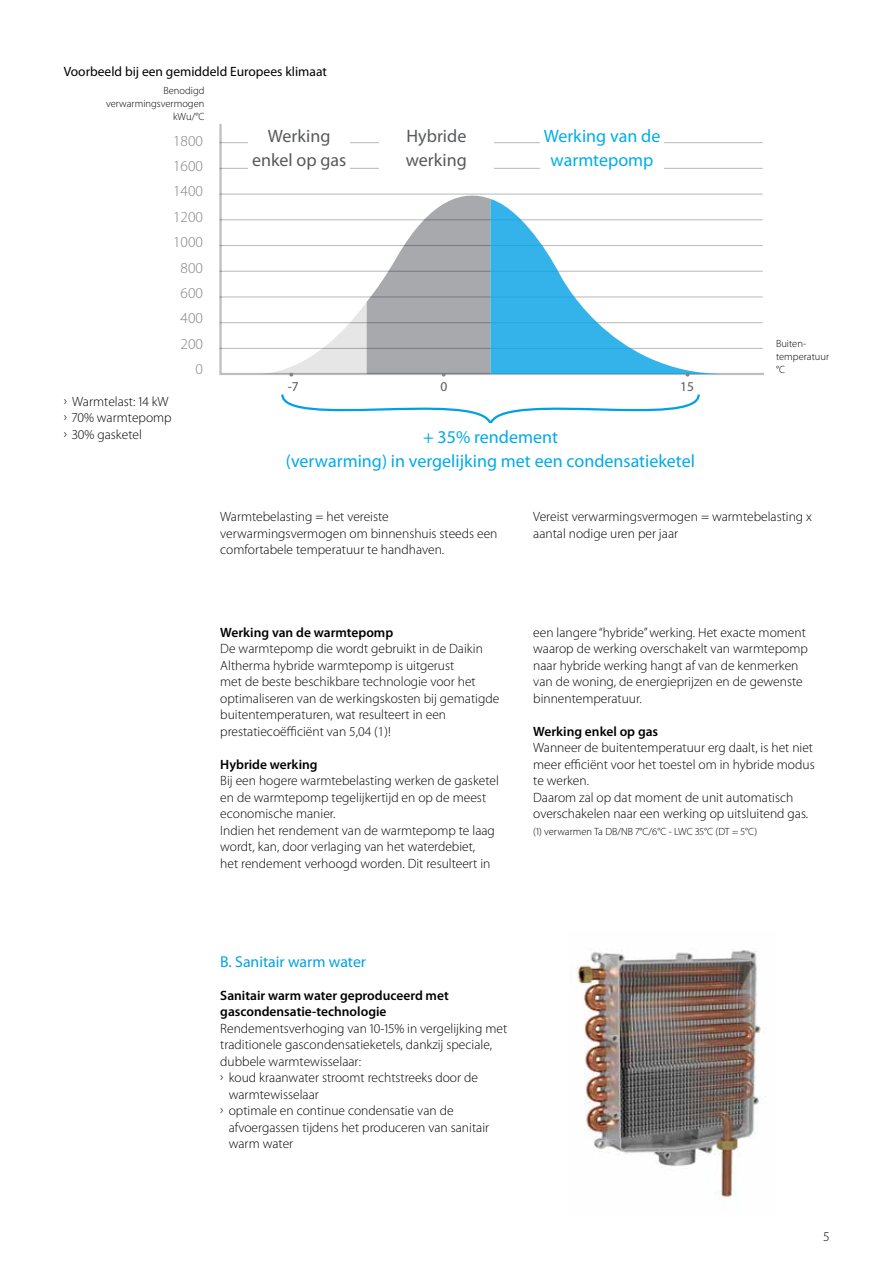
<style>
.page{position:relative;width:893px;height:1263px;background:#fff}
.page>*{position:absolute;margin:0;border:0;box-sizing:border-box;transform-origin:0 0}
.t1{font:18px/24px "Myriad Pro";color:#00aae9;text-align:center}
.t2{font:18px/24px "Myriad Pro";color:#58595b}
.t3{font:18px/24px "Myriad Pro";color:#00ade8;text-align:center}
.t4{font:15.75px "Myriad Pro";color:#00a1e4}
.t5{font:300 15.3px/25.3px "Myriad Pro";color:#808285;text-align:right}
.t6{font:300 13.5px/16.5px "Myriad Pro";color:#000}
.t7{font:600 13.5px/16.5px "Myriad Pro";color:#000}
.t8{font:13.5px "Myriad Pro";color:#000}
.t9{font:13.5px "Myriad Pro";color:#58595b}
.t10{font:300 10.5px/12.6px "Myriad Pro";color:#000;text-align:right}
</style>
<div class="page">
<svg style="left:219px;top:124px;width:545px;height:251px"></svg>
<div style="left:249px;top:129px;width:101px;height:54px;background:#fff"></div>
<div style="left:540px;top:129px;width:124px;height:54px;background:#fff"></div>
<svg style="left:281px;top:394px;width:419px;height:30px"></svg>
<svg style="left:259px;top:189px;width:466px;height:188px"></svg>
<img style="left:575px;top:950px;width:191px;height:247px">
<p class="t8" style="left:64px;top:63px;width:265px">Voorbeeld bij een gemiddeld Europees klimaat</p>
<p class="t10" style="left:106px;top:85px;width:100px">Benodigd verwarmingsvermogen kWu/°C</p>
<p class="t5" style="left:173px;top:128px;width:31px">1800<br>1600<br>1400<br>1200<br>1000<br>800<br>600<br>400<br>200<br>0</p>
<p class="t6" style="left:64px;top:393px;width:109px">ū Warmtelast: 14 kW ū 70% warmtepomp ū 30% gasketel</p>
<h1 class="t2" style="left:252px;top:124px;width:96px;text-align:center">Werking enkel op gas</h1>
<h1 class="t3" style="left:544px;top:124px;width:118px">Werking van de warmtepomp</h1>
<h1 class="t2" style="left:406px;top:124px;width:63px">Hybride werking</h1>
<p class="t9" style="left:288px;top:378px;width:13px">-7</p>
<p class="t9" style="left:440px;top:378px;width:8px">0</p>
<p class="t9" style="left:680px;top:378px;width:15px">15</p>
<h1 class="t1" style="left:286px;top:424px;width:411px">+ 35% rendement<br>(verwarming) in vergelijking met een condensatieketel</h1>
<p class="t10" style="left:776px;top:337px;width:55px;text-align:left">Buiten&shy;temperatuur °C</p>
<p class="t6" style="left:220px;top:508px;width:279px">Warmtebelasting = het vereiste verwarmingsvermogen om binnenshuis steeds een comfortabele temperatuur te handhaven.</p>
<p class="t6" style="left:533px;top:508px;width:280px">Vereist verwarmingsvermogen = warmtebelasting x aantal nodige uren per jaar</p>
<p class="t7" style="left:220px;top:623px;width:175px">Werking van de warmtepomp</p>
<p class="t6" style="left:220px;top:640px;width:280px">De warmtepomp die wordt gebruikt in de Daikin Altherma hybride warmtepomp is uitgerust<br>met de beste beschikbare technologie voor het optimaliseren van de werkingskosten bij gematigde buitentemperaturen, wat resulteert in een prestatiecoëfficiënt van 5,04 (1)!</p>
<p class="t7" style="left:220px;top:755px;width:99px">Hybride werking</p>
<p class="t6" style="left:220px;top:772px;width:280px">Bij een hogere warmtebelasting werken de gasketel en de warmtepomp tegelijkertijd en op de meest economische manier.<br>Indien het rendement van de warmtepomp te laag wordt, kan, door verlaging van het waterdebiet,<br>het rendement verhoogd worden. Dit resulteert in</p>
<p class="t6" style="left:533px;top:624px;width:276px">een langere “hybride” werking. Het exacte moment waarop de werking overschakelt van warmtepomp naar hybride werking hangt af van de kenmerken van de woning, de energieprijzen en de gewenste binnentemperatuur.</p>
<p class="t7" style="left:533px;top:722px;width:126px">Werking enkel op gas</p>
<p class="t6" style="left:533px;top:739px;width:283px">Wanneer de buitentemperatuur erg daalt, is het niet meer efficiënt voor het toestel om in hybride modus te werken.<br>Daarom zal op dat moment de unit automatisch overschakelen naar een werking op uitsluitend gas.</p>
<p class="t10" style="left:533px;top:825px;width:225px">(1) verwarmen Ta DB/NB 7°C/6°C - LWC 35°C (DT = 5°C)</p>
<p class="t4" style="left:220px;top:952px;width:147px">B. Sanitair warm water</p>
<p class="t7" style="left:220px;top:986px;width:230px">Sanitair warm water geproduceerd met gascondensatie-technologie</p>
<p class="t6" style="left:220px;top:1020px;width:288px">Rendementsverhoging van 10-15% in vergelijking met</p>
<p class="t6" style="left:220px;top:1036px;width:273px">traditionele gascondensatieketels, dankzij speciale,</p>
<p class="t6" style="left:220px;top:1053px;width:142px">dubbele warmtewisselaar:</p>
<p class="t6" style="left:220px;top:1069px;width:259px">ū koud kraanwater stroomt rechtstreeks door de</p>
<p class="t6" style="left:229px;top:1086px;width:91px">warmtewisselaar</p>
<p class="t6" style="left:220px;top:1102px;width:235px">ū optimale en continue condensatie van de</p>
<p class="t6" style="left:229px;top:1119px;width:262px">afvoergassen tijdens het produceren van sanitair</p>
<p class="t6" style="left:229px;top:1135px;width:66px">warm water</p>
<p class="t6" style="left:823px;top:1228px;width:7px">5</p>
</div>
